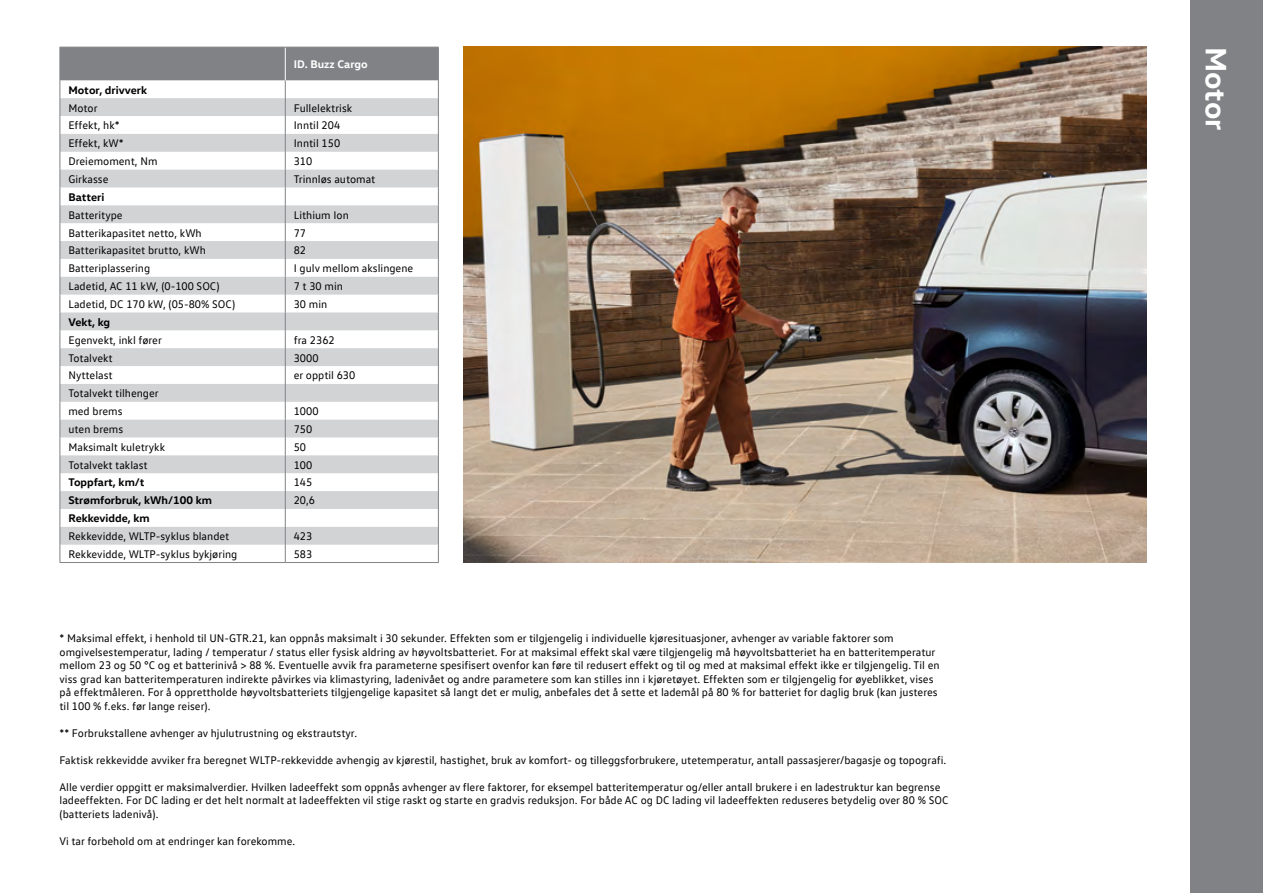
<style>
.page{position:relative;width:1263px;height:893px;background:#fff}
.page>*{position:absolute;margin:0;border:0;box-sizing:border-box;transform-origin:0 0}
.t1{font:700 30px "VW Head";color:#fff}
.t2{font:11.25px/13.5px "VW Text";color:#000}
.t3{font:700 11.25px "VW Head";color:#000}
.t4{font:700 11.25px "VW Head";color:#fff}
</style>
<div class="page">
<div style="left:1191px;top:0;width:72px;height:893px;background:#808285"></div>
<svg style="left:60px;top:47px;width:379px;height:515px"></svg>
<hr style="left:60px;top:562px;width:225px;height:1px;background:#808285">
<hr style="left:285px;top:562px;width:154px;height:1px;background:#808285">
<img style="left:463px;top:47px;width:683px;height:515px">
<p class="t4" style="left:294px;top:57px;width:75px">ID. Buzz Cargo</p>
<p class="t3" style="left:68px;top:82px;width:80px">Motor, drivverk</p>
<p class="t2" style="left:68px;top:101px;width:31px">Motor</p>
<p class="t2" style="left:294px;top:101px;width:60px">Fullelektrisk</p>
<p class="t2" style="left:68px;top:118px;width:53px">Effekt, hk*</p>
<p class="t2" style="left:294px;top:118px;width:48px">Inntil 204</p>
<p class="t2" style="left:68px;top:136px;width:57px">Effekt, kW*</p>
<p class="t2" style="left:294px;top:136px;width:48px">Inntil 150</p>
<p class="t2" style="left:68px;top:154px;width:91px">Dreiemoment, Nm</p>
<p class="t2" style="left:294px;top:154px;width:20px">310</p>
<p class="t2" style="left:68px;top:172px;width:42px">Girkasse</p>
<p class="t2" style="left:294px;top:172px;width:83px">Trinnløs automat</p>
<p class="t3" style="left:68px;top:190px;width:37px">Batteri</p>
<p class="t2" style="left:68px;top:208px;width:56px">Batteritype</p>
<p class="t2" style="left:294px;top:208px;width:57px">Lithium Ion</p>
<p class="t2" style="left:68px;top:226px;width:135px">Batterikapasitet netto, kWh</p>
<p class="t2" style="left:294px;top:226px;width:14px">77</p>
<p class="t2" style="left:68px;top:243px;width:139px">Batterikapasitet brutto, kWh</p>
<p class="t2" style="left:294px;top:243px;width:14px">82</p>
<p class="t2" style="left:68px;top:261px;width:83px">Batteriplassering</p>
<p class="t2" style="left:294px;top:261px;width:121px">I gulv mellom akslingene</p>
<p class="t2" style="left:68px;top:279px;width:153px">Ladetid, AC 11 kW, (0-100 SOC)</p>
<p class="t2" style="left:294px;top:279px;width:51px">7 t 30 min</p>
<p class="t2" style="left:68px;top:297px;width:168px">Ladetid, DC 170 kW, (05-80% SOC)</p>
<p class="t2" style="left:294px;top:297px;width:35px">30 min</p>
<p class="t3" style="left:68px;top:315px;width:43px">Vekt, kg</p>
<p class="t2" style="left:68px;top:333px;width:95px">Egenvekt, inkl fører</p>
<p class="t2" style="left:294px;top:333px;width:42px">fra 2362</p>
<p class="t2" style="left:68px;top:351px;width:46px">Totalvekt</p>
<p class="t2" style="left:294px;top:351px;width:26px">3000</p>
<p class="t2" style="left:68px;top:368px;width:46px">Nyttelast</p>
<p class="t2" style="left:294px;top:368px;width:63px">er opptil 630</p>
<p class="t2" style="left:68px;top:384px;width:92px;line-height:17.9px">Totalvekt tilhenger med brems</p>
<p class="t2" style="left:294px;top:404px;width:26px">1000</p>
<p class="t2" style="left:68px;top:422px;width:56px">uten brems</p>
<p class="t2" style="left:294px;top:422px;width:20px">750</p>
<p class="t2" style="left:68px;top:440px;width:98px">Maksimalt kuletrykk</p>
<p class="t2" style="left:294px;top:440px;width:14px">50</p>
<p class="t2" style="left:68px;top:458px;width:81px">Totalvekt taklast</p>
<p class="t2" style="left:294px;top:458px;width:20px">100</p>
<p class="t3" style="left:68px;top:475px;width:78px">Toppfart, km/t</p>
<p class="t2" style="left:294px;top:476px;width:20px">145</p>
<p class="t3" style="left:68px;top:493px;width:145px">Strømforbruk, kWh/100 km</p>
<p class="t2" style="left:294px;top:493px;width:23px">20,6</p>
<p class="t3" style="left:68px;top:511px;width:83px">Rekkevidde, km</p>
<p class="t2" style="left:68px;top:529px;width:162px">Rekkevidde, WLTP-syklus blandet</p>
<p class="t2" style="left:294px;top:529px;width:20px">423</p>
<p class="t2" style="left:68px;top:547px;width:170px">Rekkevidde, WLTP-syklus bykjøring</p>
<p class="t2" style="left:294px;top:547px;width:20px">583</p>
<p class="t2" style="left:60px;top:631px;width:882px">* Maksimal effekt, i henhold til UN-GTR.21, kan oppnås maksimalt i 30 sekunder. Effekten som er tilgjengelig i individuelle kjøresituasjoner, avhenger av variable faktorer som omgivelsestemperatur, lading / temperatur / status eller fysisk aldring av høyvoltsbatteriet. For at maksimal effekt skal være tilgjengelig må høyvoltsbatteriet ha en batteritemperatur mellom 23 og 50 °C og et batterinivå &gt; 88 %. Eventuelle avvik fra parameterne spesifisert ovenfor kan føre til redusert effekt og til og med at maksimal effekt ikke er tilgjengelig. Til en viss grad kan batteritemperaturen indirekte påvirkes via klimastyring, ladenivået og andre parametere som kan stilles inn i kjøretøyet. Effekten som er tilgjengelig for øyeblikket, vises på effektmåleren. For å opprettholde høyvoltsbatteriets tilgjengelige kapasitet så langt det er mulig, anbefales det å sette et lademål på 80 % for batteriet for daglig bruk (kan justeres til 100 % f.eks. før lange reiser).</p>
<p class="t2" style="left:60px;top:726px;width:299px">** Forbrukstallene avhenger av hjulutrustning og ekstrautstyr.</p>
<p class="t2" style="left:60px;top:753px;width:888px">Faktisk rekkevidde avviker fra beregnet WLTP-rekkevidde avhengig av kjørestil, hastighet, bruk av komfort- og tilleggsforbrukere, utetemperatur, antall passasjerer/bagasje og topografi.</p>
<p class="t2" style="left:60px;top:780px;width:891px">Alle verdier oppgitt er maksimalverdier. Hvilken ladeeffekt som oppnås avhenger av flere faktorer, for eksempel batteritemperatur og/eller antall brukere i en ladestruktur kan begrense ladeeffekten. For DC lading er det helt normalt at ladeeffekten vil stige raskt og starte en gradvis reduksjon. For både AC og DC lading vil ladeeffekten reduseres betydelig over 80 % SOC (batteriets ladenivå).</p>
<p class="t2" style="left:60px;top:834px;width:237px">Vi tar forbehold om at endringer kan forekomme.</p>
<h1 class="t1" style="left:1236px;top:47px;width:85px;rotate:90deg">Motor</h1>
</div>
